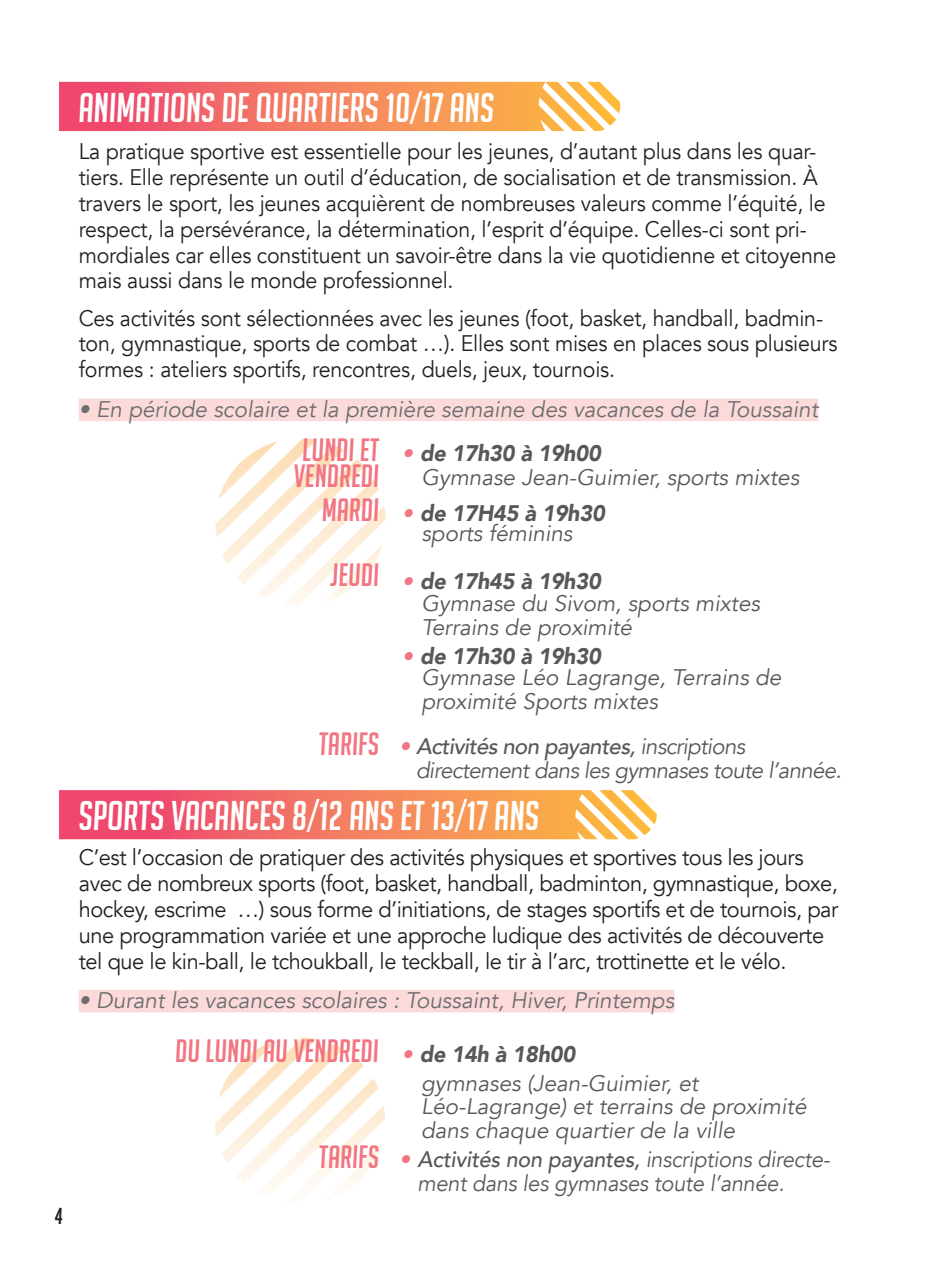
<style>
.page{position:relative;width:925px;height:1276px;background:#fff}
.page>*{position:absolute;margin:0;border:0;box-sizing:border-box;transform-origin:0 0}
.t1{font:italic 40.5px "Big Noodle Titling";color:#fff}
.t2{font:italic 31.5px/25.9px "Big Noodle Titling";letter-spacing:.01em;color:#f27582}
.t3{font:22.5px/25.9px "Avenir";letter-spacing:-.01em;color:#231f20;scale:.95 1}
.t4{font:22.5px/25.9px "Avenir";letter-spacing:-.01em;color:#231f20}
.t5{font:italic 22.5px/23.6px "Avenir";color:#57585a}
.t6{font:italic 22.5px "Avenir";color:#6c6d70}
.t7{font:italic 22.5px/23.6px "Avenir";color:#57585a;scale:.96 1}
.t8{font:italic 22.5px/23.6px "Avenir";letter-spacing:-.03em;color:#57585a}
.t9{font:italic 900 22.5px "Avenir";letter-spacing:-.01em;color:#57585a;scale:.96 1}
.t10{font:italic 22.5px "Big Noodle Titling";color:#231f20}
.s1{color:#f27582}
.s2{font-weight:900;color:#f27582}
.s3{font-weight:500}
.s4{font-weight:900}
</style>
<div class="page">
<svg style="left:59px;top:790px;width:598px;height:50px;background:#f4846a"></svg>
<svg style="left:59px;top:81px;width:562px;height:50px;background:#f58869"></svg>
<div style="left:79px;top:990px;width:595px;height:22px;background:#fbdad9"></div>
<div style="left:79px;top:399px;width:739px;height:22px;background:#fbdad9"></div>
<svg style="left:215px;top:1037px;width:170px;height:152px"></svg>
<svg style="left:215px;top:438px;width:171px;height:167px"></svg>
<p class="t10" style="left:55px;top:1203px;width:10px">4</p>
<h1 class="t1" style="left:79px;top:86px;width:417px">ANIMATIONS DE QUARTIERS 10/17 ANS</h1>
<p class="t3" style="left:79px;top:139px;width:799px">La pratique sportive est essentielle pour les jeunes, d’autant plus dans les quar&shy;tiers. Elle représente un outil d’éducation, de socialisation et de transmission. À travers le sport, les jeunes acquièrent de nombreuses valeurs comme l’équité, le respect, la persévérance, la détermination, l’esprit d’équipe. Celles-ci sont pri&shy;mordiales car elles constituent un savoir-être dans la vie quotidienne et citoyenne mais aussi dans le monde professionnel.</p>
<p class="t3" style="left:79px;top:305px;width:800px">Ces activités sont sélectionnées avec les jeunes (foot, basket, handball, badmin&shy;ton, gymnastique, sports de combat …). Elles sont mises en places sous plusieurs formes : ateliers sportifs, rencontres, duels, jeux, tournois.</p>
<p class="t6" style="left:79px;top:395px;width:741px">• En période scolaire et la première semaine des vacances de la Toussaint</p>
<h2 class="t2" style="left:294px;top:437px;width:87px">LUNDI ET<br>VENDREDI</h2>
<h2 class="t2" style="left:322px;top:477px;width:59px;line-height:65.2px">MARDI<br>JEUDI</h2>
<h2 class="t2" style="left:319px;top:730px;width:62px">TARIFS</h2>
<p class="t9" style="left:402px;top:434px;width:208px"><span class="s1">•</span> de 17h30 à 19h00</p>
<p class="t5" style="left:421px;top:465px;width:379px">Gymnase Jean-Guimier, sports mixtes</p>
<p class="t9" style="left:402px;top:494px;width:212px"><span class="s1">•</span> de 17H45 à 19h30</p>
<p class="t5" style="left:421px;top:522px;width:153px">sports féminins</p>
<p class="t9" style="left:402px;top:562px;width:208px"><span class="s1">•</span> de 17h45 à 19h30</p>
<p class="t5" style="left:421px;top:592px;width:340px">Gymnase du Sivom, sports mixtes<br>Terrains de proximité</p>
<p class="t9" style="left:402px;top:637px;width:208px"><span class="s1">•</span> de 17h30 à 19h30</p>
<p class="t5" style="left:421px;top:666px;width:362px">Gymnase Léo Lagrange, Terrains de proximité Sports mixtes</p>
<p class="t8" style="left:416px;top:734px;width:427px;text-indent:-16px"><span class="s2">•</span> <span class="s3">Activités non payantes,</span> inscriptions directement dans les gymnases toute l’année.</p>
<h1 class="t1" style="left:79px;top:794px;width:462px">SPORTS VACANCES 8/12 ANS ET 13/17 ANS</h1>
<p class="t4" style="left:79px;top:844px;width:761px">C’est l’occasion de pratiquer des activités physiques et sportives tous les jours avec de nombreux sports (foot, basket, handball, badminton, gymnastique, boxe, hockey, escrime …) sous forme d’initiations, de stages sportifs et de tournois, par une programmation variée et une approche ludique des activités de découverte tel que le kin-ball, le tchoukball, le teckball, le tir à l’arc, trottinette et le vélo.</p>
<p class="t6" style="left:79px;top:986px;width:597px">• Durant les vacances scolaires : Toussaint, Hiver, Printemps</p>
<h2 class="t2" style="left:176px;top:1037px;width:205px">DU LUNDI AU VENDREDI</h2>
<h2 class="t2" style="left:319px;top:1144px;width:62px">TARIFS</h2>
<p class="t5" style="left:421px;top:1040px;width:279px;line-height:29px;text-indent:-19px"><span class="s2">•</span> <span class="s4">de 14h à 18h00<br></span>gymnases (Jean-Guimier, et</p>
<p class="t5" style="left:421px;top:1095px;width:387px">Léo-Lagrange) et terrains de proximité dans chaque quartier de la ville</p>
<p class="t7" style="left:417px;top:1148px;width:431px;text-indent:-18px"><span class="s2">•</span> <span class="s3">Activités non payantes,</span> inscriptions directe&shy;ment dans les gymnases toute l’année.</p>
</div>
